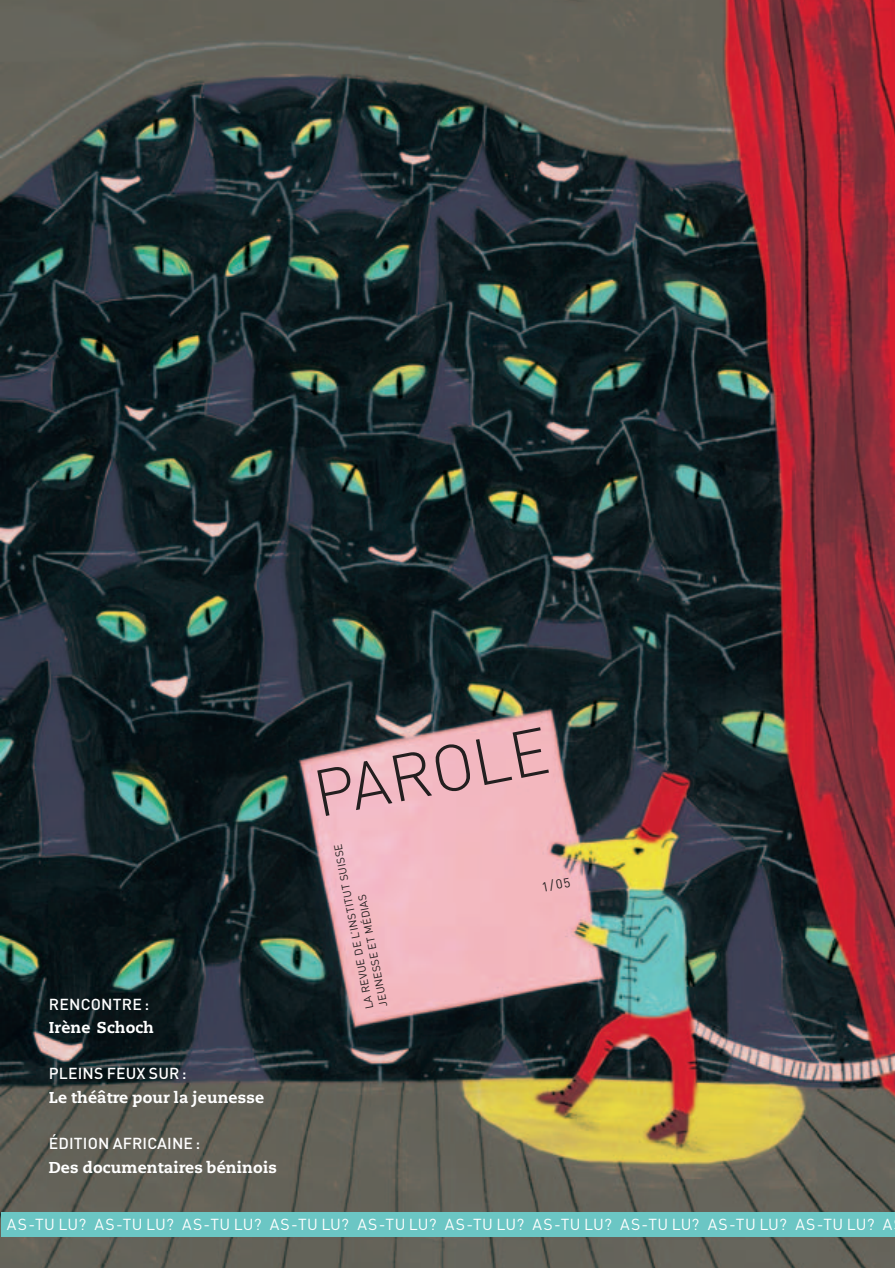
<style>
.page{position:relative;width:895px;height:1268px;background:#fff}
.page>*{position:absolute;margin:0;border:0;box-sizing:border-box;transform-origin:0 0}
.t1{font:300 64.8px "DIN";color:#231f20}
.t2{font:800 15.75px/23.2px "Caecilia";letter-spacing:.01em;color:#fff}
.t3{font:15.75px "DIN";letter-spacing:.025em;color:#fff}
.t4{font:12.9px "DIN";color:#231f20}
.t5{font:10.95px/14.2px "DIN";color:#231f20}
.s1{font-family:"DIN";font-weight:500}
</style>
<div class="page">
<img style="left:0;top:0;width:895px;height:1267px">
<p class="t2" style="left:49px;top:993px;width:107px"><span class="s1">RENCONTRE :<br></span>Irène Schoch</p>
<p class="t2" style="left:49px;top:1063px;width:217px"><span class="s1">PLEINS FEUX SUR :<br></span>Le théâtre pour la jeunesse</p>
<p class="t2" style="left:49px;top:1133px;width:229px"><span class="s1">ÉDITION AFRICAINE :<br></span>Des documentaires béninois</p>
<p class="t1" style="left:310px;top:771px;width:239px;rotate:-11deg">PAROLE</p>
<p class="t5" style="left:364px;top:1009px;width:169px;rotate:-101deg">LA REVUE DE L’INSTITUT SUISSE<br>JEUNESSE ET MÉDIAS</p>
<p class="t4" style="left:541px;top:882px;width:31px;rotate:-11deg">1/05</p>
<p class="t3" style="left:7px;top:1218px;width:887px">AS-TU LU? AS-TU LU? AS-TU LU? AS-TU LU? AS-TU LU? AS-TU LU? AS-TU LU? AS-TU LU? AS-TU LU? AS-TU LU? A</p>
</div>
